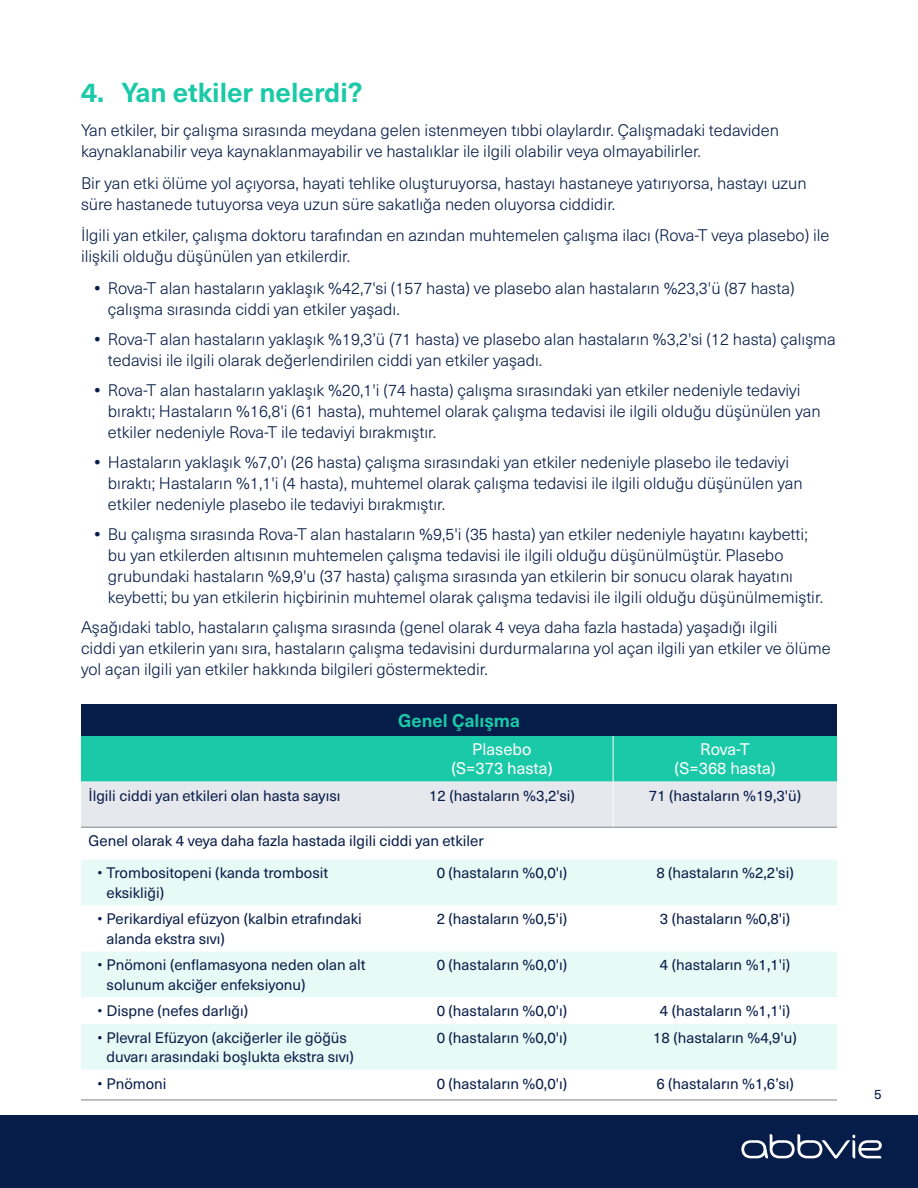
<style>
.page{position:relative;width:918px;height:1188px;background:#fff}
.page>*{position:absolute;margin:0;border:0;box-sizing:border-box;transform-origin:0 0}
.t1{font:700 27px "Neue Haas Unica Pro";color:#1ac9a8}
.t2{font:700 18px "Neue Haas Unica Pro";color:#1ac9a8}
.t3{font:300 16.5px/21px "Neue Haas Unica Pro";color:#071d49}
.t4{font:16.5px/19.5px "Neue Haas Unica Pro";color:#fff;text-align:center}
.t5{font:15px/19.5px "Neue Haas Unica Pro";color:#071d49}
.t6{font:13.5px "Neue Haas Unica Pro";color:#071d49}
.s1{font-weight:700}
</style>
<div class="page">
<div style="left:0;top:1115px;width:918px;height:73px;background:#071d49"></div>
<div style="left:81px;top:704px;width:756px;height:32px;background:#071d49"></div>
<svg style="left:81px;top:736px;width:756px;height:91px;background:#80d8ca"></svg>
<div style="left:81px;top:860px;width:756px;height:45px;background:#e8faf6"></div>
<svg style="left:81px;top:952px;width:756px;height:148px;fill:#e8faf6"></svg>
<hr style="left:81px;top:827px;width:310px;height:1px;background:#808285">
<hr style="left:391px;top:827px;width:222px;height:1px;background:#808285">
<hr style="left:613px;top:827px;width:224px;height:1px;background:#808285">
<hr style="left:81px;top:1100px;width:310px;height:1px;background:#808285">
<hr style="left:391px;top:1100px;width:222px;height:1px;background:#808285">
<hr style="left:613px;top:1100px;width:224px;height:1px;background:#808285">
<hr style="left:613px;top:736px;width:1px;height:46px;background:#fff">
<hr style="left:613px;top:782px;width:1px;height:45px;background:#fff">
<svg style="left:741px;top:1134px;width:141px;height:25px"></svg>
<h1 class="t1" style="left:81px;top:76px;width:283px">4. Yan etkiler nelerdi?</h1>
<p class="t3" style="left:81px;top:120px;width:700px">Yan etkiler, bir çalışma sırasında meydana gelen istenmeyen tıbbi olaylardır. Çalışmadaki tedaviden kaynaklanabilir veya kaynaklanmayabilir ve hastalıklar ile ilgili olabilir veya olmayabilirler.</p>
<p class="t3" style="left:81px;top:173px;width:727px">Bir yan etki ölüme yol açıyorsa, hayati tehlike oluşturuyorsa, hastayı hastaneye yatırıyorsa, hastayı uzun süre hastanede tutuyorsa veya uzun süre sakatlığa neden oluyorsa ciddidir.</p>
<p class="t3" style="left:81px;top:225px;width:750px">İlgili yan etkiler, çalışma doktoru tarafından en azından muhtemelen çalışma ilacı (Rova-T veya plasebo) ile ilişkili olduğu düşünülen yan etkilerdir.</p>
<p class="t3" style="left:108px;top:278px;width:688px;text-indent:-13px"><span class="s1">•</span> Rova-T alan hastaların yaklaşık %42,7'si (157 hasta) ve plasebo alan hastaların %23,3'ü (87 hasta) çalışma sırasında ciddi yan etkiler yaşadı.</p>
<p class="t3" style="left:108px;top:329px;width:729px;text-indent:-13px"><span class="s1">•</span> Rova-T alan hastaların yaklaşık %19,3’ü (71 hasta) ve plasebo alan hastaların %3,2'si (12 hasta) çalışma tedavisi ile ilgili olarak değerlendirilen ciddi yan etkiler yaşadı.</p>
<p class="t3" style="left:108px;top:380px;width:714px;text-indent:-13px"><span class="s1">•</span> Rova-T alan hastaların yaklaşık %20,1'i (74 hasta) çalışma sırasındaki yan etkiler nedeniyle tedaviyi bıraktı; Hastaların %16,8'i (61 hasta), muhtemel olarak çalışma tedavisi ile ilgili olduğu düşünülen yan etkiler nedeniyle Rova-T ile tedaviyi bırakmıştır.</p>
<p class="t3" style="left:108px;top:452px;width:696px;text-indent:-13px"><span class="s1">•</span> Hastaların yaklaşık %7,0’ı (26 hasta) çalışma sırasındaki yan etkiler nedeniyle plasebo ile tedaviyi bıraktı; Hastaların %1,1'i (4 hasta), muhtemel olarak çalışma tedavisi ile ilgili olduğu düşünülen yan etkiler nedeniyle plasebo ile tedaviyi bırakmıştır.</p>
<p class="t3" style="left:108px;top:524px;width:717px;text-indent:-13px"><span class="s1">•</span> Bu çalışma sırasında Rova-T alan hastaların %9,5'i (35 hasta) yan etkiler nedeniyle hayatını kaybetti; bu yan etkilerden altısının muhtemelen çalışma tedavisi ile ilgili olduğu düşünülmüştür. Plasebo grubundaki hastaların %9,9'u (37 hasta) çalışma sırasında yan etkilerin bir sonucu olarak hayatını keybetti; bu yan etkilerin hiçbirinin muhtemel olarak çalışma tedavisi ile ilgili olduğu düşünülmemiştir.</p>
<p class="t3" style="left:81px;top:617px;width:751px">Aşağıdaki tablo, hastaların çalışma sırasında (genel olarak 4 veya daha fazla hastada) yaşadığı ilgili<br>ciddi yan etkilerin yanı sıra, hastaların çalışma tedavisini durdurmalarına yol açan ilgili yan etkiler ve ölüme yol açan ilgili yan etkiler hakkında bilgileri göstermektedir.</p>
<p class="t2" style="left:398px;top:710px;width:123px">Genel Çalışma</p>
<p class="t4" style="left:451px;top:739px;width:103px">Plasebo (S=373 hasta)</p>
<p class="t4" style="left:675px;top:739px;width:103px">Rova-T (S=368 hasta)</p>
<p class="t5" style="left:88px;top:786px;width:253px">İlgili ciddi yan etkileri olan hasta sayısı</p>
<p class="t5" style="left:429px;top:786px;width:147px">12 (hastaların %3,2'si)</p>
<p class="t5" style="left:649px;top:786px;width:154px">71 (hastaların %19,3'ü)</p>
<p class="t5" style="left:88px;top:831px;width:397px">Genel olarak 4 veya daha fazla hastada ilgili ciddi yan etkiler</p>
<p class="t5" style="left:106px;top:864px;width:223px;text-indent:-9px">• Trombositopeni (kanda trombosit eksikliği)</p>
<p class="t5" style="left:437px;top:864px;width:132px">0 (hastaların %0,0'ı)</p>
<p class="t5" style="left:656px;top:864px;width:139px">8 (hastaların %2,2'si)</p>
<p class="t5" style="left:107px;top:910px;width:257px;text-indent:-9px">• Perikardiyal efüzyon (kalbin etrafındaki alanda ekstra sıvı)</p>
<p class="t5" style="left:437px;top:910px;width:132px">2 (hastaların %0,5'i)</p>
<p class="t5" style="left:660px;top:910px;width:132px">3 (hastaların %0,8'i)</p>
<p class="t5" style="left:107px;top:956px;width:261px;text-indent:-9px">• Pnömoni (enflamasyona neden olan alt solunum akciğer enfeksiyonu)</p>
<p class="t5" style="left:437px;top:956px;width:132px">0 (hastaların %0,0'ı)</p>
<p class="t5" style="left:660px;top:956px;width:132px">4 (hastaların %1,1'i)</p>
<p class="t5" style="left:98px;top:1001px;width:152px">• Dispne (nefes darlığı)</p>
<p class="t5" style="left:437px;top:1001px;width:132px">0 (hastaların %0,0'ı)</p>
<p class="t5" style="left:660px;top:1001px;width:132px">4 (hastaların %1,1'i)</p>
<p class="t5" style="left:107px;top:1028px;width:249px;text-indent:-9px">• Plevral Efüzyon (akciğerler ile göğüs duvarı arasındaki boşlukta ekstra sıvı)</p>
<p class="t5" style="left:437px;top:1028px;width:132px">0 (hastaların %0,0'ı)</p>
<p class="t5" style="left:653px;top:1028px;width:145px">18 (hastaların %4,9'u)</p>
<p class="t5" style="left:98px;top:1074px;width:71px">• Pnömoni</p>
<p class="t5" style="left:437px;top:1074px;width:132px">0 (hastaların %0,0'ı)</p>
<p class="t5" style="left:656px;top:1074px;width:139px">6 (hastaların %1,6’sı)</p>
<p class="t6" style="left:874px;top:1086px;width:9px">5</p>
</div>
